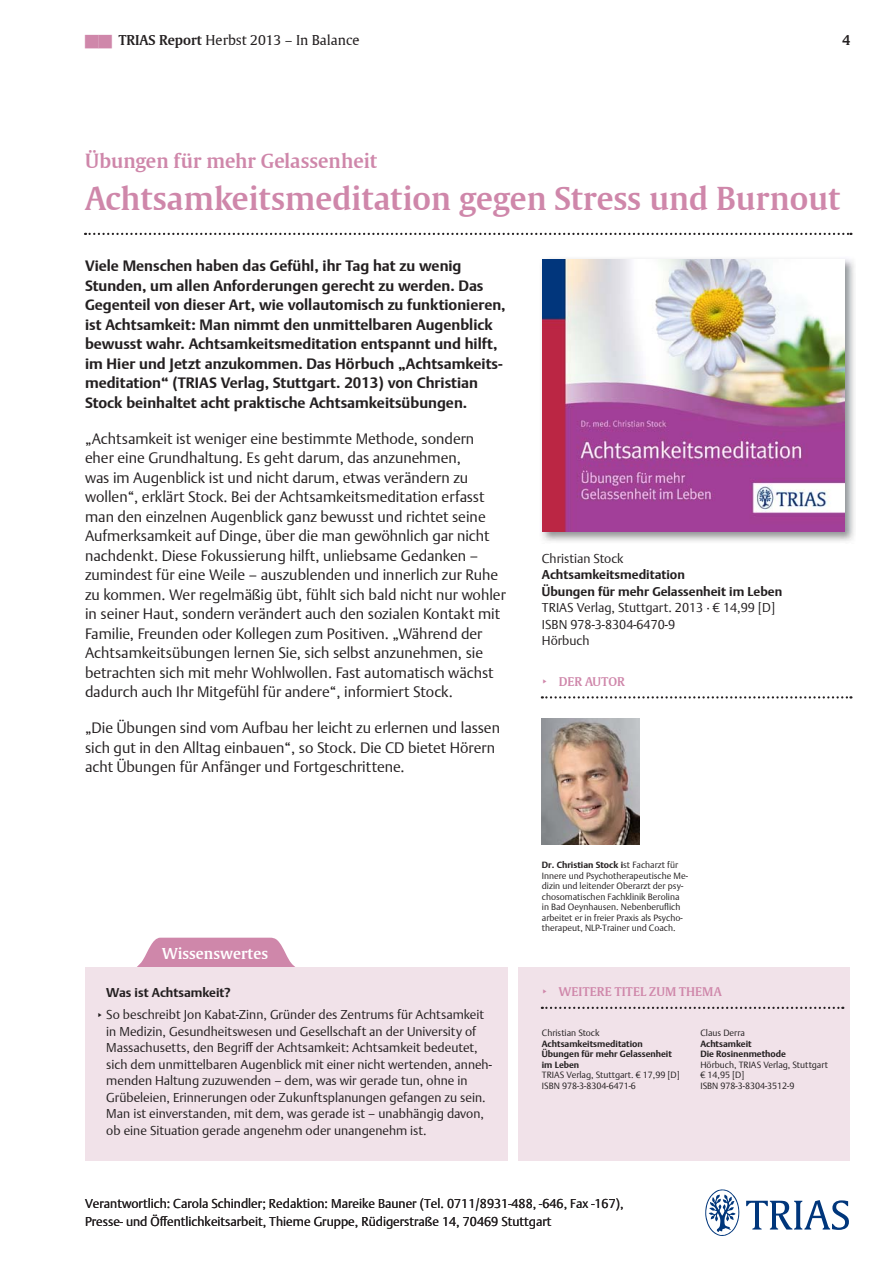
<style>
.page{position:relative;width:893px;height:1263px;background:#fff}
.page>*{position:absolute;margin:0;border:0;box-sizing:border-box;transform-origin:0 0}
.t1{font:600 31.5px "Thieme Gulliver 2008";color:#cf87aa}
.t2{font:600 19.5px "Thieme Gulliver 2008";color:#cf87aa}
.t3{font:300 15px/19.5px "Thieme Argo 2008";color:#231f20}
.t4{font:700 15px/19.5px "Thieme Argo 2008";color:#231f20}
.t5{font:600 15px "Thieme Gulliver 2008";color:#fff}
.t6{font:13.5px "Thieme Gulliver 2008";color:#231f20}
.t7{font:600 13.5px "Thieme Gulliver 2008";color:#231f20}
.t8{font:300 12.75px/16.5px "Thieme Argo 2008";color:#231f20}
.t9{font:700 12.75px/16.5px "Thieme Argo 2008";color:#231f20}
.t10{font:600 12px "Thieme Gulliver 2008";letter-spacing:.005em;color:#cf87aa}
.t11{font:300 9px/10.5px "Thieme Argo 2008";color:#231f20}
.t12{font:700 9px/10.5px "Thieme Argo 2008";color:#231f20}
.s1{font-weight:600;color:#cf87aa}
.s2{font-weight:600}
.s3{font-weight:700}
</style>
<div class="page">
<svg style="left:705px;top:1189px;width:144px;height:47px"></svg>
<svg style="left:137px;top:938px;width:158px;height:29px;background:#d596b4"></svg>
<div style="left:85px;top:967px;width:423px;height:194px;background:#f1e2e9"></div>
<div style="left:518px;top:967px;width:332px;height:194px;background:#f1e2e9"></div>
<img style="left:542px;top:719px;width:97px;height:125px">
<img style="left:542px;top:258px;width:312px;height:284px">
<img style="left:542px;top:259px;width:302px;height:272px">
<svg style="left:85px;top:233px;width:766px;height:2px"></svg>
<svg style="left:542px;top:1007px;width:301px;height:2px"></svg>
<svg style="left:542px;top:696px;width:309px;height:2px"></svg>
<p class="t6" style="left:85px;top:34px;width:276px"><span class="s1">██</span> <span class="s2">TRIAS Report</span> Herbst 2013 – In Balance</p>
<p class="t7" style="left:843px;top:34px;width:9px">4</p>
<h2 class="t2" style="left:85px;top:153px;width:294px">Übungen für mehr Gelassenheit</h2>
<h1 class="t1" style="left:85px;top:186px;width:757px">Achtsamkeitsmeditation gegen Stress und Burnout</h1>
<p class="t4" style="left:85px;top:256px;width:422px">Viele Menschen haben das Gefühl, ihr Tag hat zu wenig Stunden, um allen Anforderungen gerecht zu werden. Das Gegenteil von dieser Art, wie vollautomisch zu funktionieren, ist Achtsamkeit: Man nimmt den unmittelbaren Augenblick bewusst wahr. Achtsamkeitsmeditation entspannt und hilft, im Hier und Jetzt anzukommen. Das Hörbuch „Achtsamkeits&shy;meditation“ (TRIAS Verlag, Stuttgart. 2013) von Christian Stock beinhaltet acht praktische Achtsamkeitsübungen.</p>
<p class="t3" style="left:85px;top:428px;width:422px">„Achtsamkeit ist weniger eine bestimmte Methode, sondern eher eine Grundhaltung. Es geht darum, das anzunehmen,<br>was im Augenblick ist und nicht darum, etwas verändern zu wollen“, erklärt Stock. Bei der Achtsamkeitsmeditation erfasst man den einzelnen Augenblick ganz bewusst und richtet seine Aufmerksamkeit auf Dinge, über die man gewöhnlich gar nicht nachdenkt. Diese Fokussierung hilft, unliebsame Gedanken – zumindest für eine Weile – auszublenden und innerlich zur Ruhe zu kommen. Wer regelmäßig übt, fühlt sich bald nicht nur wohler in seiner Haut, sondern verändert auch den sozialen Kontakt mit Familie, Freunden oder Kollegen zum Positiven. „Während der Achtsamkeitsübungen lernen Sie, sich selbst anzunehmen, sie betrachten sich mit mehr Wohlwollen. Fast automatisch wächst dadurch auch Ihr Mitgefühl für andere“, informiert Stock.</p>
<p class="t3" style="left:85px;top:718px;width:417px">„Die Übungen sind vom Aufbau her leicht zu erlernen und lassen sich gut in den Alltag einbauen“, so Stock. Die CD bietet Hörern acht Übungen für Anfänger und Fortgeschrittene.</p>
<p class="t5" style="left:162px;top:947px;width:108px">Wissenswertes</p>
<p class="t9" style="left:106px;top:983px;width:126px">Was ist Achtsamkeit?</p>
<p class="t8" style="left:106px;top:1006px;width:387px;text-indent:-9px">‣ So beschreibt Jon Kabat-Zinn, Gründer des Zentrums für Achtsamkeit in Medizin, Gesundheitswesen und Gesellschaft an der University of Massachusetts, den Begriff der Achtsamkeit: Achtsamkeit bedeutet, sich dem unmittelbaren Augenblick mit einer nicht wertenden, anneh&shy;menden Haltung zuzuwenden – dem, was wir gerade tun, ohne in Grübeleien, Erinnerungen oder Zukunftsplanungen gefangen zu sein.<br>Man ist einverstanden, mit dem, was gerade ist – unabhängig davon, ob eine Situation gerade angenehm oder unangenehm ist.</p>
<p class="t8" style="left:542px;top:550px;width:83px">Christian Stock</p>
<p class="t9" style="left:542px;top:566px;width:242px">Achtsamkeitsmeditation<br>Übungen für mehr Gelassenheit im Leben</p>
<p class="t8" style="left:542px;top:599px;width:235px">TRIAS Verlag, Stuttgart. 2013 · € 14,99 [D]<br>ISBN 978-3-8304-6470-9<br>Hörbuch</p>
<p class="t10" style="left:542px;top:676px;width:84px">‣ DER AUTOR</p>
<p class="t11" style="left:542px;top:859px;width:147px"><span class="s3">Dr. Christian Stock i</span>st Facharzt für Innere und Psychotherapeutische Me&shy;dizin und leitender Oberarzt der psy&shy;chosomatischen Fachklinik Berolina in Bad Oeynhausen. Nebenberuflich arbeitet er in freier Praxis als Psycho&shy;therapeut, NLP-Trainer und Coach.</p>
<p class="t10" style="left:542px;top:986px;width:181px">‣ WEITERE TITEL ZUM THEMA</p>
<p class="t11" style="left:542px;top:1027px;width:59px">Christian Stock</p>
<p class="t12" style="left:542px;top:1038px;width:132px">Achtsamkeitsmeditation<br>Übungen für mehr Gelassenheit im Leben</p>
<p class="t11" style="left:542px;top:1069px;width:139px">TRIAS Verlag, Stuttgart. € 17,99 [D]<br>ISBN 978-3-8304-6471-6</p>
<p class="t11" style="left:700px;top:1027px;width:46px">Claus Derra</p>
<p class="t12" style="left:700px;top:1038px;width:87px">Achtsamkeit<br>Die Rosinenmethode</p>
<p class="t11" style="left:700px;top:1059px;width:129px">Hörbuch, TRIAS Verlag, Stuttgart € 14,95 [D]<br>ISBN 978-3-8304-3512-9</p>
<p class="t8" style="left:85px;top:1194px;width:540px;line-height:18px">Verantwortlich: Carola Schindler; Redaktion: Mareike Bauner (Tel. 0711/8931-488, -646, Fax -167),<br>Presse- und Öffentlichkeitsarbeit, Thieme Gruppe, Rüdigerstraße 14, 70469 Stuttgart</p>
</div>
